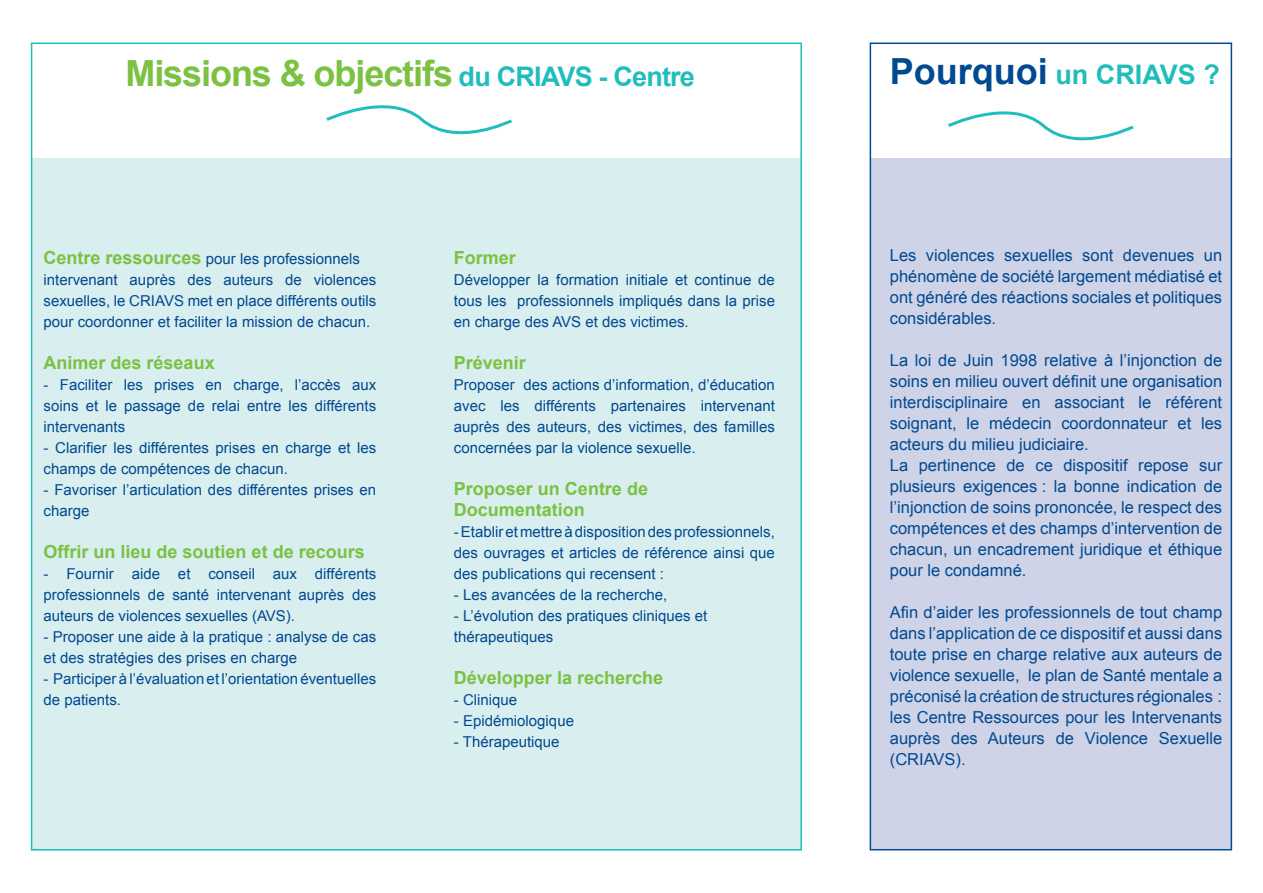
<style>
.page{position:relative;width:1263px;height:893px;background:#fff}
.page>*{position:absolute;margin:0;border:0;box-sizing:border-box;transform-origin:0 0}
.t1{font:700 36px "Arial";letter-spacing:-.03em;color:#7bc142}
.t2{font:700 27px "Arial";color:#21bdbd}
.t3{font:700 18px/21px "Arial";color:#7bc142}
.t4{font:16.5px/21px "Arial";color:#014990;text-align:justify}
.t5{font:15px/21px "Arial";color:#014990;text-align:justify}
.s1{font-size:27px;color:#21bdbd}
.s2{font-weight:700;font-size:18px;color:#7bc142}
.s3{font-size:36px;color:#014990}
</style>
<div class="page">
<div style="left:871px;top:158px;width:361px;height:691px;background:#ced3e7"></div>
<div style="left:32px;top:158px;width:769px;height:692px;background:#d8eeef"></div>
<svg style="left:948px;top:111px;width:186px;height:30px"></svg>
<svg style="left:326px;top:105px;width:186px;height:30px"></svg>
<div style="left:870px;top:43px;width:362px;height:807px;border:2px solid #014990"></div>
<p class="t1" style="left:125px;top:49px;width:571px">Missions &amp; objectifs <span class="s1">du CRIAVS - Centre</span></p>
<p class="t5" style="left:44px;top:249px;width:318px"><span class="s2">Centre ressources</span> pour les professionnels</p>
<p class="t5" style="left:44px;top:270px;width:334px">intervenant auprès des auteurs de violences sexuelles, le CRIAVS met en place différents outils pour coordonner et faciliter la mission de chacun.</p>
<p class="t3" style="left:44px;top:353px;width:173px">Animer des réseaux</p>
<p class="t5" style="left:44px;top:375px;width:334px">- Faciliter les prises en charge, l’accès aux soins et le passage de relai entre les différents intervenants</p>
<p class="t5" style="left:44px;top:438px;width:334px">- Clarifier les différentes prises en charge et les champs de compétences de chacun.</p>
<p class="t5" style="left:44px;top:480px;width:334px">- Favoriser l’articulation des différentes prises en charge</p>
<p class="t3" style="left:44px;top:542px;width:323px">Offrir un lieu de soutien et de recours</p>
<p class="t5" style="left:44px;top:564px;width:334px">- Fournir aide et conseil aux différents professionnels de santé intervenant auprès des auteurs de violences sexuelles (AVS).</p>
<p class="t5" style="left:44px;top:627px;width:334px">- Proposer une aide à la pratique : analyse de cas et des stratégies des prises en charge</p>
<p class="t5" style="left:44px;top:669px;width:334px">- Participer à l’évaluation et l’orientation éventuelles de patients.</p>
<p class="t3" style="left:454px;top:248px;width:64px">Former</p>
<p class="t5" style="left:454px;top:269px;width:323px">Développer la formation initiale et continue de tous les professionnels impliqués dans la prise en charge des AVS et des victimes.</p>
<p class="t3" style="left:454px;top:353px;width:74px">Prévenir</p>
<p class="t5" style="left:454px;top:374px;width:323px">Proposer des actions d’information, d’éducation avec les différents partenaires intervenant auprès des auteurs, des victimes, des familles concernées par la violence sexuelle.</p>
<p class="t3" style="left:454px;top:479px;width:196px">Proposer un Centre de<br>Documentation</p>
<p class="t5" style="left:454px;top:521px;width:322px">- Etablir et mettre à disposition des professionnels, des ouvrages et articles de référence ainsi que des publications qui recensent :</p>
<p class="t5" style="left:454px;top:584px;width:215px">- Les avancées de la recherche,</p>
<p class="t5" style="left:454px;top:605px;width:255px">- L’évolution des pratiques cliniques et</p>
<p class="t5" style="left:454px;top:626px;width:101px">thérapeutiques</p>
<p class="t3" style="left:454px;top:668px;width:211px">Développer la recherche</p>
<p class="t5" style="left:454px;top:689px;width:65px">- Clinique</p>
<p class="t5" style="left:454px;top:710px;width:122px">- Epidémiologique</p>
<p class="t5" style="left:454px;top:731px;width:107px">- Thérapeutique</p>
<p class="t2" style="left:890px;top:56px;width:331px"><span class="s3">Pourquoi</span> un CRIAVS ?</p>
<p class="t4" style="left:890px;top:245px;width:334px">Les violences sexuelles sont devenues un phénomène de société largement médiatisé et ont généré des réactions sociales et politiques considérables.</p>
<p class="t4" style="left:890px;top:350px;width:334px">La loi de Juin 1998 relative à l’injonction de soins en milieu ouvert définit une organisation interdisciplinaire en associant le référent soignant, le médecin coordonnateur et les acteurs du milieu judiciaire.</p>
<p class="t4" style="left:890px;top:455px;width:334px">La pertinence de ce dispositif repose sur plusieurs exigences : la bonne indication de l’injonction de soins prononcée, le respect des compétences et des champs d’intervention de chacun, un encadrement juridique et éthique pour le condamné.</p>
<p class="t4" style="left:890px;top:602px;width:334px">Afin d’aider les professionnels de tout champ dans l’application de ce dispositif et aussi dans toute prise en charge relative aux auteurs de violence sexuelle, le plan de Santé mentale a préconisé la création de structures régionales : les Centre Ressources pour les Intervenants auprès des Auteurs de Violence Sexuelle (CRIAVS).</p>
</div>
